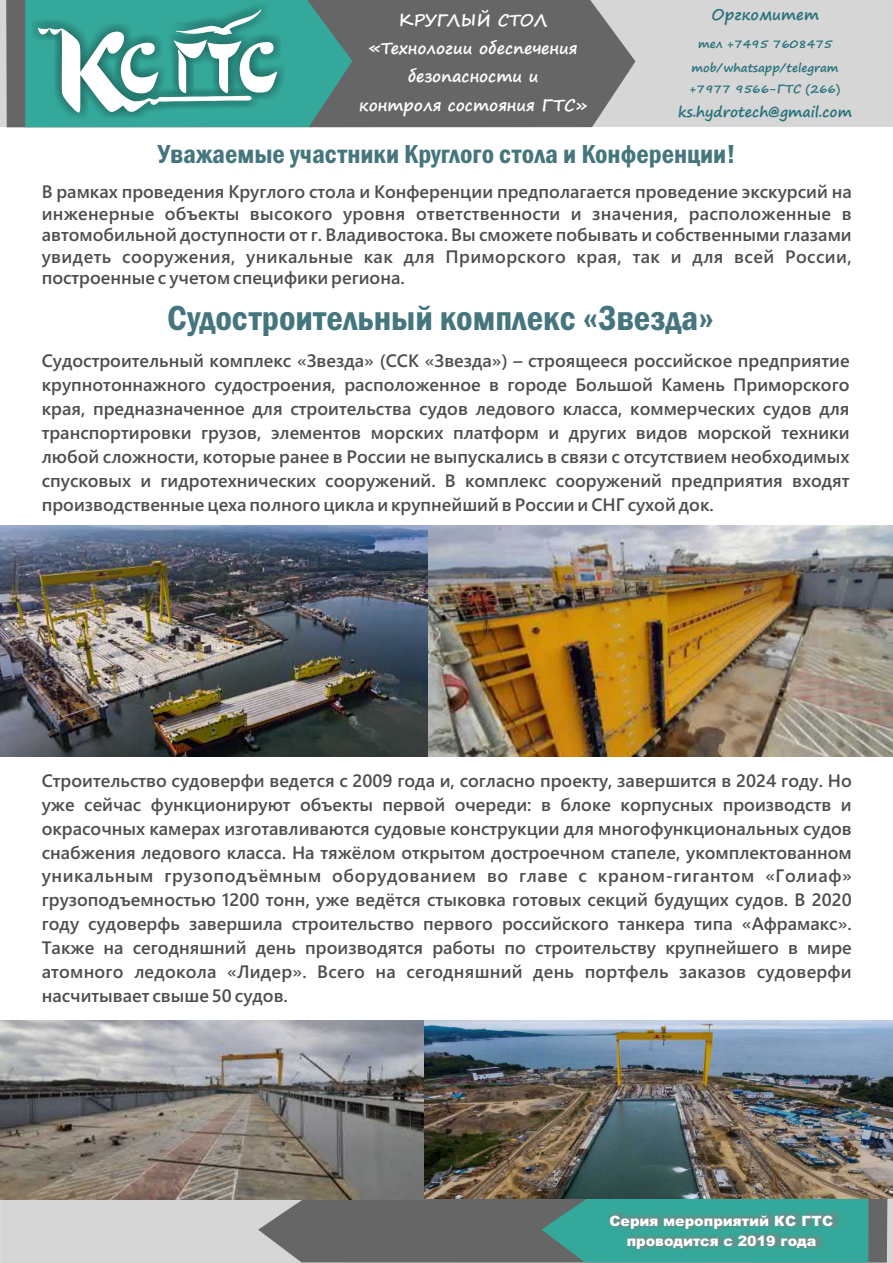
<style>
.page{position:relative;width:893px;height:1263px;background:#fff}
.page>*{position:absolute;margin:0;border:0;box-sizing:border-box;transform-origin:0 0}
.t1{font:600 condensed 36px "Franklin Gothic";color:#45767e}
.t2{font:600 condensed 27px "Franklin Gothic";color:#45767e}
.t3{font:600 18px/24px "Yu Gothic UI";color:#4e4e4d;text-align:justify}
.t4{font:700 16.2px/28.2px "Segoe Print";color:#fff;text-align:center}
.t5{font:700 15px "Segoe Print";color:#28717c}
.t6{font:900 14.25px/20.1px "Arial";color:#fff;text-align:center}
.t7{font:700 14.25px "Segoe Print";color:#27707b}
.t8{font:700 11.7px/20.4px "Segoe Print";color:#28717c}
</style>
<div class="page">
<div style="left:0;top:0;width:893px;height:127px;background:#d6d6d6"></div>
<svg style="left:6px;top:0;width:629px;height:127px;background:#6e6e6e"></svg>
<svg style="left:25px;top:0;width:327px;height:127px;background:#57aaa0"></svg>
<div style="left:1px;top:1198px;width:892px;height:64px;background:#d6d6d6"></div>
<svg style="left:258px;top:1198px;width:629px;height:64px;background:#5a807b"></svg>
<div style="left:609px;top:1212px;width:230px;height:40px;background:#818281;opacity:.98"></div>
<img style="left:0;top:526px;width:428px;height:230px">
<img style="left:428px;top:526px;width:465px;height:230px">
<img style="left:0;top:1021px;width:427px;height:178px">
<img style="left:424px;top:1021px;width:469px;height:177px">
<p class="t4" style="left:359px;top:8px;width:229px">КРУГЛЫЙ СТОЛ «Технологии обеспечения безопасности и<br>контроля состояния ГТС»</p>
<p class="t5" style="left:711px;top:8px;width:109px">Оргкомитет</p>
<p class="t8" style="left:698px;top:34px;width:136px">тел +7495 7608475</p>
<p class="t8" style="left:690px;top:59px;width:152px">mob/whatsapp/telegram +7977 9566-ГТС (266)</p>
<p class="t7" style="left:678px;top:105px;width:175px">ks.hydrotech@gmail.com</p>
<h2 class="t2" style="left:158px;top:144px;width:579px">Уважаемые участники Круглого стола и Конференции!</h2>
<p class="t3" style="left:42px;top:183px;width:812px;line-height:21.6px">В рамках проведения Круглого стола и Конференции предполагается проведение экскурсий на инженерные объекты высокого уровня ответственности и значения, расположенные в автомобильной доступности от г. Владивостока. Вы сможете побывать и собственными глазами увидеть сооружения, уникальные как для Приморского края, так и для всей России, построенные с учетом специфики региона.</p>
<h1 class="t1" style="left:167px;top:305px;width:549px">Судостроительный комплекс «Звезда»</h1>
<p class="t3" style="left:42px;top:351px;width:809px">Судостроительный комплекс «Звезда» (ССК «Звезда») – строящееся российское предприятие крупнотоннажного судостроения, расположенное в городе Большой Камень Приморского края, предназначенное для строительства судов ледового класса, коммерческих судов для транспортировки грузов, элементов морских платформ и других видов морской техники любой сложности, которые ранее в России не выпускались в связи с отсутствием необходимых спусковых и гидротехнических сооружений. В комплекс сооружений предприятия входят производственные цеха полного цикла и крупнейший в России и СНГ сухой док.</p>
<p class="t3" style="left:42px;top:770px;width:812px">Строительство судоверфи ведется с 2009 года и, согласно проекту, завершится в 2024 году. Но уже сейчас функционируют объекты первой очереди: в блоке корпусных производств и окрасочных камерах изготавливаются судовые конструкции для многофункциональных судов снабжения ледового класса. На тяжёлом открытом достроечном стапеле, укомплектованном уникальным грузоподъёмным оборудованием во главе с краном-гигантом «Голиаф» грузоподъемностью 1200 тонн, уже ведётся стыковка готовых секций будущих судов. В 2020 году судоверфь завершила строительство первого российского танкера типа «Афрамакс».<br>Также на сегодняшний день производятся работы по строительству крупнейшего в мире атомного ледокола «Лидер». Всего на сегодняшний день портфель заказов судоверфи насчитывает свыше 50 судов.</p>
<p class="t6" style="left:609px;top:1212px;width:225px">Серия мероприятий КС ГТС проводится с 2019 года</p>
</div>
